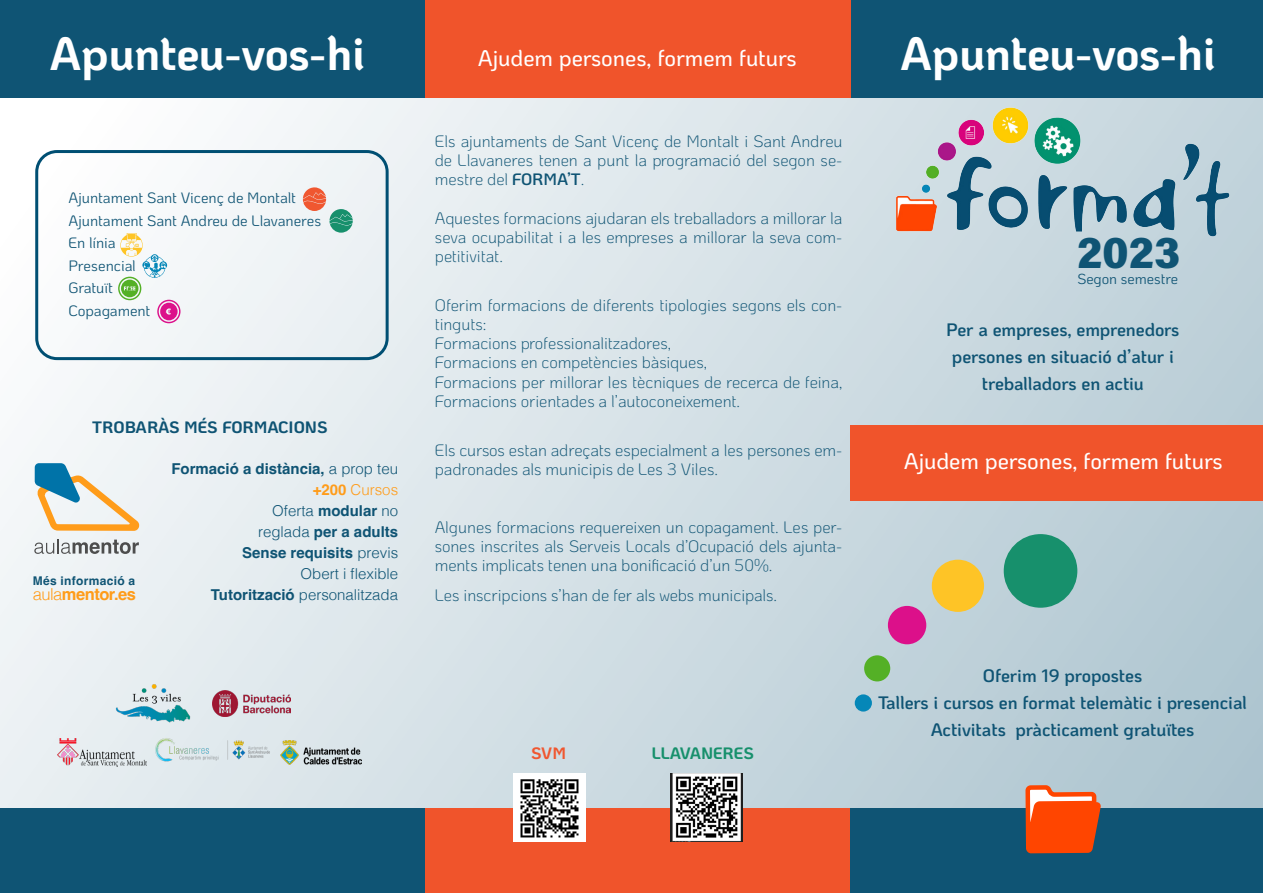
<style>
.page{position:relative;width:1263px;height:893px;background:#fff}
.page>*{position:absolute;margin:0;border:0;box-sizing:border-box;transform-origin:0 0}
.t1{font:700 46.5px "Ko Ho";letter-spacing:-.01em;color:#fff}
.t2{font:900 45px "Acumin Pro Semi Cond";color:#0f5474}
.t3{font:500 22.5px "Ko Ho";letter-spacing:-.005em;color:#fff}
.t4{font:600 18px "Ko Ho";letter-spacing:-.005em;color:#0f5474}
.t5{font:300 16.5px/19.2px "Ko Ho";letter-spacing:-.005em;color:#0f5474;text-align:justify}
.t6{font:700 16.5px "Ko Ho";color:#0f5474}
.t7{font:700 16.5px "Helvetica";letter-spacing:-.03em;color:#ff9c1a}
.t8{font:700 16.5px "Ko Ho";color:#17906c}
.t9{font:700 16.5px "Ko Ho";color:#f05730}
.t10{font:15px "Ko Ho";letter-spacing:-.005em;color:#0f5474}
.t11{font:700 15px "Helvetica";color:#0f5474}
.t12{font:300 15px "Helvetica";color:#0f5474}
.t13{font:300 15px "Helvetica";color:#ff9c1a}
.t14{font:14.55px "Ko Ho";color:#0f5474}
.t15{font:700 12px "Helvetica";letter-spacing:.025em;color:#0f5474}
.s1{font-weight:300}
.s2{font-weight:700}
.s3{font-weight:600}
</style>
<div class="page">
<div style="left:0;top:0;width:1263px;height:893px;background:linear-gradient(to right,#f7f9fa,#b4cad3)"></div>
<div style="left:850px;top:0;width:413px;height:97px;background:#0f5474"></div>
<div style="left:0;top:0;width:425px;height:97px;background:#0f5474"></div>
<div style="left:0;top:808px;width:425px;height:85px;background:#0f5474"></div>
<div style="left:425px;top:0;width:425px;height:97px;background:#f0542b"></div>
<div style="left:425px;top:808px;width:425px;height:85px;background:#f0542b"></div>
<div style="left:850px;top:808px;width:413px;height:85px;background:#0f5474"></div>
<img style="left:886px;top:97px;width:353px;height:142px">
<div style="left:850px;top:425px;width:413px;height:76px;background:#f0542b"></div>
<div style="left:855px;top:694px;width:17px;height:18px;background:#0587b8;border-radius:50%"></div>
<div style="left:864px;top:655px;width:26px;height:26px;background:#54b026;border-radius:50%"></div>
<div style="left:888px;top:606px;width:38px;height:38px;background:#dc108a;border-radius:50%"></div>
<div style="left:932px;top:560px;width:52px;height:52px;background:#fec426;border-radius:50%"></div>
<div style="left:1004px;top:534px;width:73px;height:74px;background:#17906c;border-radius:50%"></div>
<svg style="left:1023px;top:97px;width:76px;height:711px"></svg>
<svg style="left:1025px;top:787px;width:77px;height:67px;background:#e85f2d"></svg>
<img style="left:57px;top:738px;width:90px;height:28px">
<img style="left:153px;top:735px;width:118px;height:32px">
<img style="left:213px;top:690px;width:78px;height:26px">
<img style="left:114px;top:682px;width:78px;height:43px">
<img style="left:280px;top:741px;width:81px;height:23px">
<svg style="left:35px;top:463px;width:105px;height:68px"></svg>
<svg style="left:34px;top:539px;width:105px;height:15px"></svg>
<img style="left:513px;top:774px;width:73px;height:68px">
<img style="left:671px;top:774px;width:71px;height:68px">
<svg style="left:303px;top:187px;width:50px;height:46px"></svg>
<svg style="left:118px;top:233px;width:62px;height:90px"></svg>
<div style="left:35px;top:150px;width:354px;height:210px;border:3px solid #004f73;border-radius:20px"></div>
<p class="t1" style="left:50px;top:15px;width:317px">Apunteu-vos-hi</p>
<p class="t1" style="left:900px;top:15px;width:317px">Apunteu-vos-hi</p>
<p class="t3" style="left:478px;top:40px;width:321px">Ajudem persones, formem futurs</p>
<p class="t10" style="left:69px;top:186px;width:229px">Ajuntament Sant Vicenç de Montalt</p>
<p class="t10" style="left:69px;top:209px;width:254px">Ajuntament Sant Andreu de Llavaneres</p>
<p class="t10" style="left:69px;top:231px;width:49px">En línia</p>
<p class="t10" style="left:69px;top:254px;width:69px">Presencial</p>
<p class="t10" style="left:69px;top:276px;width:46px">Gratuït</p>
<p class="t10" style="left:69px;top:299px;width:83px">Copagament</p>
<p class="t6" style="left:92px;top:414px;width:237px">TROBARÀS MÉS FORMACIONS</p>
<p class="t15" style="left:33px;top:573px;width:104px">Més informació a</p>
<p class="t7" style="left:33px;top:584px;width:105px"><span class="s1">aula</span>mentor.es</p>
<p class="t11" style="left:171px;top:459px;width:228px">Formació a distància, <span class="s1">a prop teu</span></p>
<p class="t13" style="left:313px;top:477px;width:87px"><span class="s2">+200</span> Cursos</p>
<p class="t12" style="left:272px;top:498px;width:127px">Oferta <span class="s2">modular</span> no</p>
<p class="t11" style="left:258px;top:522px;width:142px"><span class="s1">reglada</span> per a adults</p>
<p class="t11" style="left:242px;top:543px;width:157px">Sense requisits <span class="s1">previs</span></p>
<p class="t12" style="left:301px;top:561px;width:99px">Obert i flexible</p>
<p class="t12" style="left:211px;top:582px;width:189px"><span class="s2">Tutorització</span> personalitzada</p>
<p class="t5" style="left:435px;top:132px;width:409px">Els ajuntaments de Sant Vicenç de Montalt i Sant Andreu de Llavaneres tenen a punt la programació del segon se&shy;mestre del <span class="s3">FORMA’T</span>.</p>
<p class="t5" style="left:435px;top:208px;width:409px">Aquestes formacions ajudaran els treballadors a millorar la seva ocupabilitat i a les empreses a millorar la seva com&shy;petitivitat.</p>
<p class="t5" style="left:435px;top:296px;width:409px">Oferim formacions de diferents tipologies segons els con&shy;tinguts:</p>
<p class="t5" style="left:435px;top:334px;width:238px">Formacions professionalitzadores,</p>
<p class="t5" style="left:435px;top:353px;width:274px">Formacions en competències bàsiques,</p>
<p class="t5" style="left:435px;top:373px;width:409px">Formacions per millorar les tècniques de recerca de feina,<br>Formacions orientades a l’autoconeixement.</p>
<p class="t5" style="left:435px;top:441px;width:409px">Els cursos estan adreçats especialment a les persones em&shy;padronades als municipis de Les 3 Viles.</p>
<p class="t5" style="left:435px;top:517px;width:409px">Algunes formacions requereixen un copagament. Les per&shy;sones inscrites als Serveis Locals d’Ocupació dels ajunta&shy;ments implicats tenen una bonificació d’un 50%.</p>
<p class="t5" style="left:435px;top:586px;width:344px">Les inscripcions s’han de fer als webs municipals.</p>
<p class="t9" style="left:531px;top:739px;width:36px">SVM</p>
<p class="t8" style="left:652px;top:739px;width:104px">LLAVANERES</p>
<p class="t2" style="left:1077px;top:221px;width:104px">2023</p>
<p class="t14" style="left:1077px;top:268px;width:102px">Segon semestre</p>
<p class="t4" style="left:946px;top:315px;width:235px">Per a empreses, emprenedors</p>
<p class="t4" style="left:952px;top:342px;width:224px">persones en situació d’atur i</p>
<p class="t4" style="left:982px;top:369px;width:164px">treballadors en actiu</p>
<p class="t3" style="left:904px;top:443px;width:321px">Ajudem persones, formem futurs</p>
<p class="t4" style="left:983px;top:661px;width:161px">Oferim 19 propostes</p>
<p class="t4" style="left:878px;top:688px;width:370px">Tallers i cursos en format telemàtic i presencial</p>
<p class="t4" style="left:931px;top:715px;width:265px">Activitats pràcticament gratuïtes</p>
</div>
